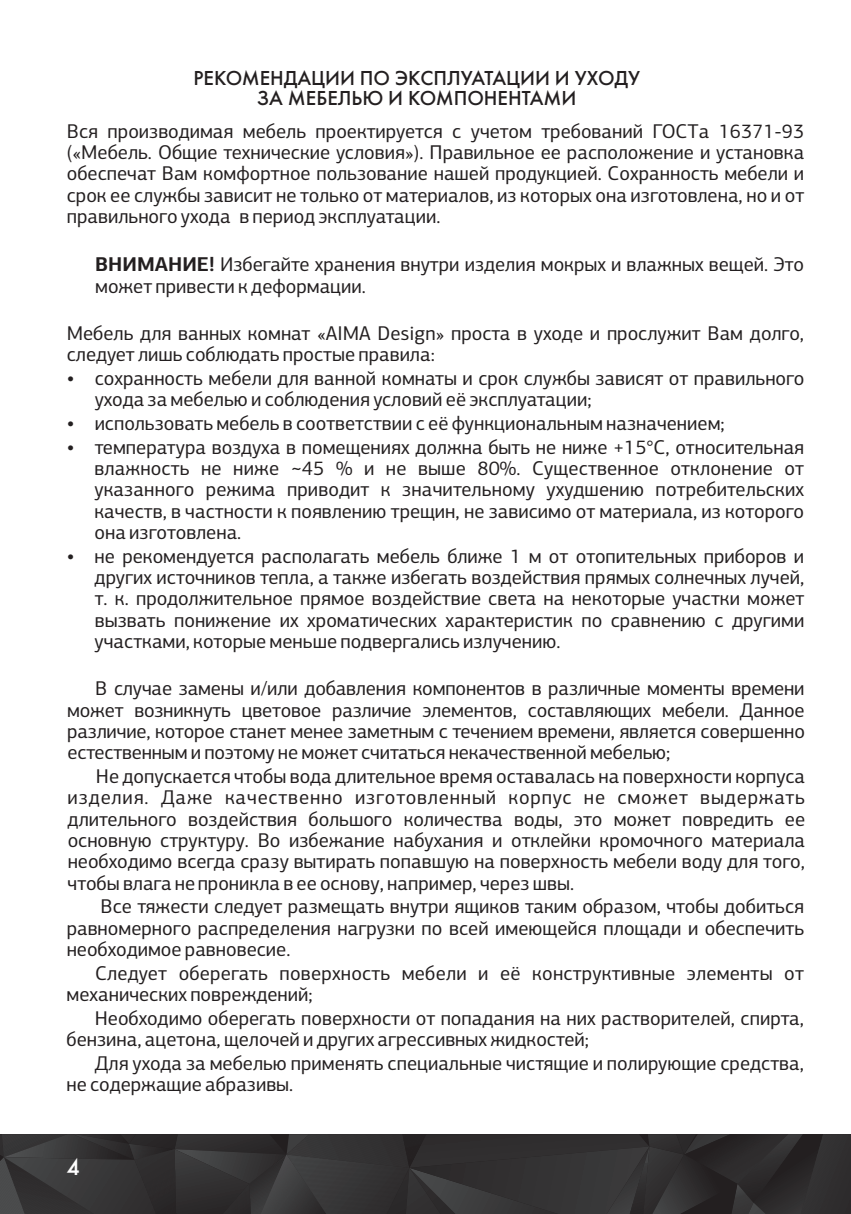
<style>
.page{position:relative;width:851px;height:1214px;background:#fff}
.page>*{position:absolute;margin:0;border:0;box-sizing:border-box;transform-origin:0 0}
.t1{font:24px "Futura Medium C";color:#fff}
.t2{font:21px/20px "Futura Medium C";color:#231f20;text-align:center}
.t3{font:20px/21.4px "PF Agora Sans Pro";color:#231f20}
.s1{font-weight:700}
</style>
<div class="page">
<svg style="left:0;top:1134px;width:851px;height:80px;background:#323132"></svg>
<p class="t2" style="left:193px;top:68px;width:448px">РЕКОМЕНДАЦИИ ПО ЭКСПЛУАТАЦИИ И УХОДУ<br>ЗА МЕБЕЛЬЮ И КОМПОНЕНТАМИ</p>
<p class="t3" style="left:67px;top:120px;width:738px;text-align:justify">Вся производимая мебель проектируется с учетом требований ГОСТа 16371-93 («Мебель. Общие технические условия»). Правильное ее расположение и установка обеспечат Вам комфортное пользование нашей продукцией. Сохранность мебели и срок ее службы зависит не только от материалов, из которых она изготовлена, но и от правильного ухода в период эксплуатации.</p>
<p class="t3" style="left:95px;top:253px;width:710px"><span class="s1">ВНИМАНИЕ!</span> Избегайте хранения внутри изделия мокрых и влажных вещей. Это может привести к деформации.</p>
<p class="t3" style="left:67px;top:322px;width:738px">Мебель для ванных комнат «AIMA Design» проста в уходе и прослужит Вам долго, следует лишь соблюдать простые правила:</p>
<p class="t3" style="left:95px;top:367px;width:711px">сохранность мебели для ванной комнаты и срок службы зависят от правильного ухода за мебелью и соблюдения условий её эксплуатации;</p>
<p class="t3" style="left:95px;top:411px;width:711px;line-height:23.6px">использовать мебель в соответствии с её функциональным назначением; температура воздуха в помещениях должна быть не ниже +15°С, относительная</p>
<p class="t3" style="left:94px;top:457px;width:711px;text-align:justify">влажность не ниже ~45 % и не выше 80%. Существенное отклонение от указанного режима приводит к значительному ухудшению потребительских качеств, в частности к появлению трещин, не зависимо от материала, из которого она изготовлена.</p>
<p class="t3" style="left:95px;top:545px;width:711px;text-align:justify">не рекомендуется располагать мебель ближе 1 м от отопительных приборов и других источников тепла, а также избегать воздействия прямых солнечных лучей, т. к. продолжительное прямое воздействие света на некоторые участки может вызвать понижение их хроматических характеристик по сравнению с другими участками, которые меньше подвергались излучению.</p>
<p class="t3" style="left:67px;top:678px;width:739px;text-align:justify;text-indent:28px">В случае замены и/или добавления компонентов в различные моменты времени может возникнуть цветовое различие элементов, составляющих мебели. Данное различие, которое станет менее заметным с течением времени, является совершенно естественным и поэтому не может считаться некачественной мебелью;</p>
<p class="t3" style="left:68px;top:765px;width:738px;text-align:justify;text-indent:28px">Не допускается чтобы вода длительное время оставалась на поверхности корпуса изделия. Даже качественно изготовленный корпус не сможет выдержать длительного воздействия большого количества воды, это может повредить ее основную структуру. Во избежание набухания и отклейки кромочного материала необходимо всегда сразу вытирать попавшую на поверхность мебели воду для того, чтобы влага не проникла в ее основу, например, через швы.</p>
<p class="t3" style="left:67px;top:895px;width:738px;text-align:justify;text-indent:34px">Все тяжести следует размещать внутри ящиков таким образом, чтобы добиться равномерного распределения нагрузки по всей имеющейся площади и обеспечить необходимое равновесие.</p>
<p class="t3" style="left:66px;top:962px;width:738px;text-indent:29px">Следует оберегать поверхность мебели и её конструктивные элементы от механических повреждений;</p>
<p class="t3" style="left:66px;top:1007px;width:738px;text-indent:28px">Необходимо оберегать поверхности от попадания на них растворителей, спирта, бензина, ацетона, щелочей и других агрессивных жидкостей;</p>
<p class="t3" style="left:66px;top:1052px;width:738px;text-indent:28px">Для ухода за мебелью применять специальные чистящие и полирующие средства, не содержащие абразивы.</p>
<p class="t1" style="left:66px;top:1153px;width:15px">4</p>
</div>
